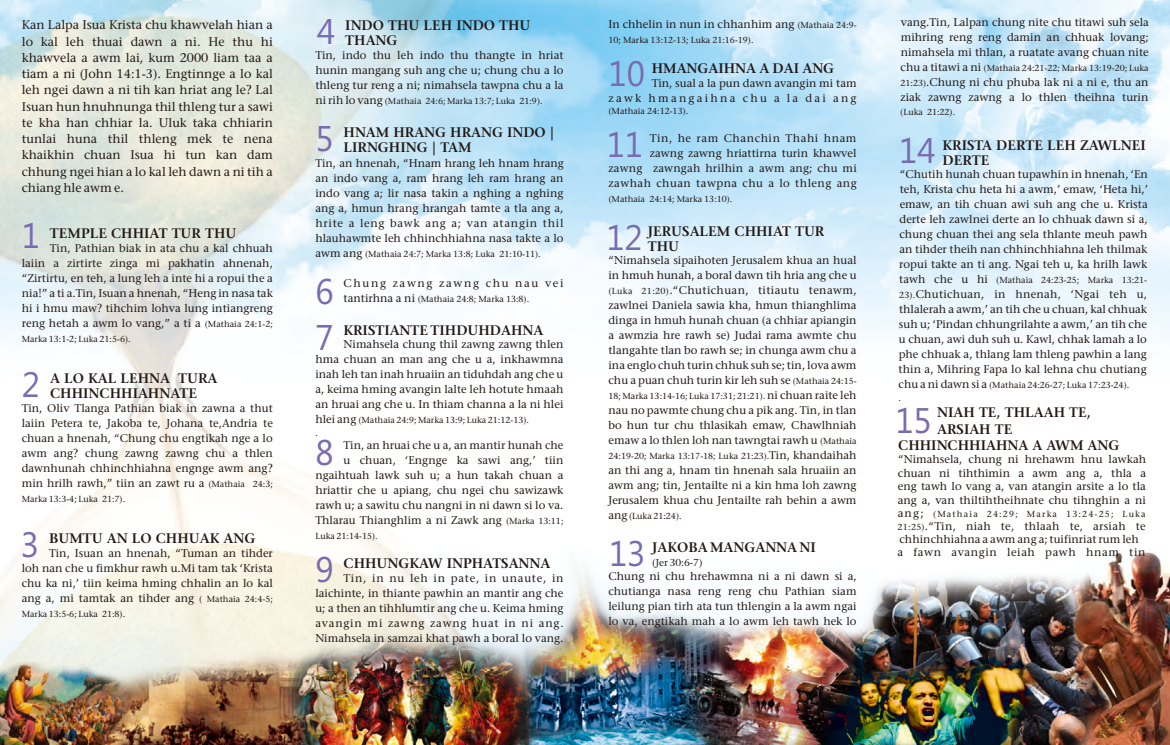
<style>
.page{position:relative;width:1170px;height:745px;background:#fff}
.page>*{position:absolute;margin:0;border:0;box-sizing:border-box;transform-origin:0 0}
.t1{font:35.62px/45.6px "Ebrima";color:#796baf;scale:.95 1}
.t2{font:35.5px "Ebrima";color:#796baf;scale:.95 1}
.t3{font:35.38px "Ebrima";color:#796baf;scale:.95 1}
.t4{font:35.25px "Ebrima";color:#796baf;scale:.96 1}
.t5{font:600 13.75px/15px "Stone Serif";color:#231916}
.t6{font:12.5px/16.2px "Stone Serif";color:#231916;text-align:justify}
.t7{font:11.25px/15px "Stone Serif";color:#231916;text-align:justify}
.t8{font:11.25px/13.4px "Stone Serif";letter-spacing:.025em;color:#231916}
.t9{font:11.25px "Stone Serif";letter-spacing:.145em;color:#231916}
.t10{font:10px "Stone Serif";color:#231916}
.t11{font:8.75px/12.5px "Stone Serif";color:#231916}
.t12{font:8.75px "Stone Serif";letter-spacing:.135em;color:#231916}
.s1{font-size:8.75px}
.s2{font-size:11.25px}
</style>
<div class="page">
<img style="left:0;top:0;width:1169px;height:744px">
<p class="t6" style="left:22px;top:18px;width:253px">Kan Lalpa Isua Krista chu khawvelah hian a lo kal leh thuai dawn a ni. He thu hi khawvela a awm lai, kum 2000 liam taa a tiam a ni (John 14:1-3). Engtinnge a lo kal leh ngei dawn a ni tih kan hriat ang le? Lal Isuan hun hnuhnunga thil thleng tur a sawi te kha han chhiar la. Uluk taka chhiarin tunlai huna thil thleng mek te nena khaikhin chuan Isua hi tun kan dam chhung ngei hian a lo kal leh dawn a ni tih a chiang hle awm e.</p>
<p class="t5" style="left:50px;top:227px;width:188px">TEMPLE CHHIAT TUR THU</p>
<p class="t7" style="left:22px;top:241px;width:253px;text-indent:28px">Tin, Pathian biak in ata chu a kal chhuah laiin a zirtirte zinga mi pakhatin ahnenah, “Zirtirtu, en teh, a lung leh a inte hi a ropui the a nia!” a ti a.Tin, Isuan a hnenah, “Heng in nasa tak hi i hmu maw? tihchim lohva lung intiangreng reng hetah a awm lo vang,” a ti a <span class="s1">(Mathaia 24:1-2;</span></p>
<p class="t11" style="left:22px;top:333px;width:110px">Marka 13:1-2; Luka 21:5-6).</p>
<p class="t5" style="left:50px;top:372px;width:169px">A LO KAL LEHNA TURA<br>CHHINCHHIAHNATE</p>
<p class="t7" style="left:22px;top:401px;width:253px">Tin, Oliv Tlanga Pathian biak in zawna a thut laiin Petera te, Jakoba te, Johana te,Andria te chuan a hnenah, “Chung chu engtikah nge a lo awm ang? chung zawng zawng chu a thlen dawnhunah chhinchhiahna engnge awm ang? min hrilh rawh,” tiin an zawt ru a <span class="s1">(Mathaia 24:3;</span></p>
<p class="t11" style="left:22px;top:493px;width:105px">Marka 13:3-4; Luka 21:7).</p>
<p class="t5" style="left:49px;top:532px;width:208px">BUMTU AN LO CHHUAK ANG</p>
<p class="t7" style="left:22px;top:546px;width:253px;text-indent:27px">Tin, Isuan an hnenah, “Tuman an tihder loh nan che u fimkhur rawh u.Mi tam tak ‘Krista chu ka ni,’ tiin keima hming chhalin an lo kal ang a, mi tamtak an tihder ang <span class="s1">( Mathaia 24:4-5;</span></p>
<p class="t11" style="left:22px;top:608px;width:105px">Marka 13:5-6; Luka 21:8).</p>
<h3 class="t4" style="left:22px;top:223px;width:20px">1</h3>
<h3 class="t4" style="left:22px;top:371px;width:20px">2</h3>
<h3 class="t4" style="left:21px;top:531px;width:20px">3</h3>
<h1 class="t1" style="left:317px;top:11px;width:21px">4</h1>
<p class="t5" style="left:345px;top:19px;width:187px">INDO THU LEH INDO THU<br>THANG</p>
<p class="t7" style="left:315px;top:48px;width:250px">Tin, indo thu leh indo thu thangte in hriat hunin mangang suh ang che u; chung chu a lo thleng tur reng a ni; nimahsela tawpna chu a la</p>
<p class="t11" style="left:315px;top:95px;width:229px"><span class="s2">ni rih lo vang</span> (Mathaia 24:6; Marka 13:7; Luka 21:9).</p>
<p class="t5" style="left:343px;top:126px;width:212px">HNAM HRANG HRANG INDO |<br>LIRNGHING | TAM</p>
<p class="t7" style="left:315px;top:156px;width:250px">Tin, an hnenah, “Hnam hrang leh hnam hrang an indo vang a, ram hrang leh ram hrang an indo vang a; lir nasa takin a nghing a nghing ang a, hmun hrang hrangah tamte a tla ang a, hrite a leng bawk ang a; van atangin thil hlauhawmte leh chhinchhiahna nasa takte a lo</p>
<p class="t11" style="left:315px;top:248px;width:227px"><span class="s2">awm ang</span> (Mathaia 24:7; Marka 13:8; Luka 21:10-11).</p>
<p class="t9" style="left:343px;top:278px;width:221px">Chung zawng zawng chu nau vei</p>
<p class="t11" style="left:343px;top:293px;width:187px"><span class="s2">tantirhna a ni</span> (Mathaia 24:8; Marka 13:8).</p>
<p class="t5" style="left:343px;top:324px;width:201px">KRISTIANTE TIHDUHDAHNA</p>
<p class="t7" style="left:315px;top:338px;width:250px;text-indent:28px">Nimahsela chung thil zawng zawng thlen hma chuan an man ang che u a, inkhawmna inah leh tan inah hruaiin an tiduhdah ang che u a, keima hming avangin lalte leh hotute hmaah an hruai ang che u. In thiam channa a la ni hlei</p>
<p class="t11" style="left:315px;top:414px;width:215px"><span class="s2">hlei ang</span> (Mathaia 24:9; Marka 13:9; Luka 21:12-13). .</p>
<p class="t7" style="left:315px;top:438px;width:250px;text-align:right">Tin, an hruai che u a, an mantir hunah che<br>u chuan, ‘Engnge ka sawi ang,’ tiin ngaihtuah lawk suh u; a hun takah chuan a hriattir che u apiang, chu ngei chu sawizawk rawh u; a sawitu chu nangni in ni dawn si lo va.<br>Thlarau Thianghlim a ni Zawk ang <span class="s1">(Marka 13:11;</span></p>
<p class="t11" style="left:315px;top:530px;width:64px">Luka 21:14-15).</p>
<p class="t5" style="left:343px;top:557px;width:208px">CHHUNGKAW INPHATSANNA</p>
<p class="t7" style="left:315px;top:571px;width:250px;text-indent:28px">Tin, in nu leh in pate, in unaute, in laichinte, in thiante pawhin an mantir ang che u; a then an tihhlumtir ang che u. Keima hming avangin mi zawng zawng huat in ni ang.<br>Nimahsela in samzai khat pawh a boral lo vang.</p>
<h1 class="t1" style="left:315px;top:119px;width:21px">5</h1>
<h1 class="t1" style="left:315px;top:272px;width:21px">6<br>7</h1>
<h1 class="t1" style="left:315px;top:432px;width:21px">8</h1>
<h1 class="t1" style="left:315px;top:550px;width:21px">9</h1>
<p class="t7" style="left:608px;top:17px;width:250px">In chhelin in nun in chhanhim ang <span class="s1">(Mathaia 24:9-</span></p>
<p class="t11" style="left:608px;top:34px;width:146px">10; Marka 13:12-13; Luka 21:16-19).</p>
<p class="t5" style="left:651px;top:62px;width:184px">HMANGAIHNA A DAI ANG</p>
<p class="t7" style="left:608px;top:76px;width:250px;text-align:right">Tin, sual a la pun dawn avangin mi tam<br>zawk hmangaihna chu a la dai ang</p>
<p class="t11" style="left:608px;top:106px;width:81px">(Mathaia 24:12-13).</p>
<p class="t7" style="left:608px;top:131px;width:250px;text-align:right">Tin, he ram Chanchin Thahi hnam<br>zawng zawng hriattirna turin khawvel<br>zawng zawngah hrilhin a awm ang; chu mi zawhah chuan tawpna chu a lo thleng ang</p>
<p class="t11" style="left:608px;top:193px;width:125px">(Mathaia 24:14; Marka 13:10).</p>
<p class="t5" style="left:647px;top:224px;width:178px">JERUSALEM CHHIAT TUR<br>THU</p>
<p class="t7" style="left:608px;top:253px;width:250px">“Nimahsela sipaihoten Jerusalem khua an hual in hmuh hunah, a boral dawn tih hria ang che u <span class="s1">(Luka 21:20)</span>.“Chutichuan, titiautu tenawm, zawlnei Daniela sawia kha, hmun thianghlima dinga in hmuh hunah chuan (a chhiar apiangin a awmzia hre rawh se) Judai rama awmte chu tlangahte tlan bo rawh se; in chunga awm chu a ina englo chuh turin chhuk suh se; tin, lova awm chu a puan chuh turin kir leh suh se <span class="s1">(Mathaia 24:15-</span></p>
<p class="t11" style="left:608px;top:390px;width:250px">18; Marka 13:14-16; Luka 17:31; 21:21). <span class="s2">ni chuan raite leh</span></p>
<p class="t7" style="left:608px;top:403px;width:250px">nau no pawmte chung chu a pik ang. Tin, in tlan bo hun tur chu thlasikah emaw, Chawlhniah emaw a lo thlen loh nan tawngtai rawh u <span class="s1">(Mathaia</span></p>
<p class="t11" style="left:608px;top:450px;width:250px">24:19-20; Marka 13:17-18; Luka 21:23).<span class="s2">Tin, khandaihah</span></p>
<p class="t7" style="left:608px;top:463px;width:250px">an thi ang a, hnam tin hnenah sala hruaiin an awm ang; tin, Jentailte ni a kin hma loh zawng Jerusalem khua chu Jentailte rah behin a awm</p>
<p class="t11" style="left:608px;top:510px;width:75px"><span class="s2">ang</span> (Luka 21:24).</p>
<p class="t5" style="left:652px;top:541px;width:165px">JAKOBA MANGANNA NI</p>
<p class="t10" style="left:652px;top:558px;width:52px">(Jer 30:6-7)</p>
<p class="t7" style="left:608px;top:569px;width:250px">Chung ni chu hrehawmna ni a ni dawn si a, chutianga nasa reng reng chu Pathian siam leilung pian tirh ata tun thlengin a la awm ngai lo va, engtikah mah a lo awm leh tawh hek lo</p>
<h3 class="t3" style="left:608px;top:60px;width:40px">10</h3>
<h3 class="t3" style="left:606px;top:131px;width:40px">11</h3>
<h3 class="t3" style="left:606px;top:224px;width:40px">12</h3>
<h2 class="t2" style="left:609px;top:540px;width:40px">13</h2>
<p class="t7" style="left:900px;top:16px;width:250px">vang.Tin, Lalpan chung nite chu titawi suh sela mihring reng reng damin an chhuak lovang; nimahsela mi thlan, a ruatate avang chuan nite</p>
<p class="t11" style="left:900px;top:63px;width:249px"><span class="s2">chu a titawi a ni</span> (Mathaia 24:21-22; Marka 13:19-20; Luka</p>
<p class="t7" style="left:900px;top:76px;width:250px"><span class="s1">21:23)</span>.Chung ni chu phuba lak ni a ni e, thu an ziak zawng zawng a lo thlen theihna turin</p>
<p class="t11" style="left:900px;top:107px;width:56px">(Luka 21:22).</p>
<p class="t5" style="left:942px;top:138px;width:205px">KRISTA DERTE LEH ZAWLNEI<br>DERTE</p>
<p class="t7" style="left:899px;top:167px;width:250px">“Chutih hunah chuan tupawhin in hnenah, ‘En teh, Krista chu heta hi a awm,’ emaw, ‘Heta hi,’ emaw, an tih chuan awi suh ang che u. Krista derte leh zawlnei derte an lo chhuak dawn si a, chung chuan thei ang sela thlante meuh pawh an tihder theih nan chhinchhiahna leh thilmak ropui takte an ti ang. Ngai teh u, ka hrilh lawk</p>
<p class="t11" style="left:899px;top:274px;width:249px"><span class="s2">tawh che u hi</span> (Mathaia 24:23-25; Marka 13:21-</p>
<p class="t7" style="left:898px;top:287px;width:250px"><span class="s1">23).</span>Chutichuan, in hnenah, ‘Ngai teh u, thlalerah a awm,’ an tih che u chuan, kal chhuak suh u; ‘Pindan chhungrilahte a awm,’ an tih che u chuan, awi duh suh u. Kawl, chhak lamah a lo phe chhuak a, thlang lam thleng pawhin a lang thin a, Mihring Fapa lo kal lehna chu chutiang</p>
<p class="t11" style="left:898px;top:379px;width:232px"><span class="s2">chu a ni dawn si a</span> (Mathaia 24:26-27; Luka 17:23-24). .</p>
<p class="t5" style="left:937px;top:406px;width:155px">NIAH TE, THLAAH TE,</p>
<p class="t5" style="left:937px;top:422px;width:77px">ARSIAH TE</p>
<p class="t5" style="left:898px;top:439px;width:223px">CHHINCHHIAHNA A AWM ANG</p>
<p class="t7" style="left:897px;top:453px;width:250px;line-height:13.4px">“Nimahsela, chung ni hrehawm hnu lawkah chuan ni tihthimin a awm ang a, thla a eng tawh lo vang a, van atangin arsite a lo tla ang a, van thiltihtheihnate chu tihnghin a ni</p>
<p class="t12" style="left:897px;top:510px;width:249px"><span class="s2">ang;</span> (Mathaia 24:29; Marka 13:24-25; Luka</p>
<p class="t8" style="left:897px;top:520px;width:250px"><span class="s1">21:25)</span>.“Tin, niah te, thlaah te, arsiah te chhinchhiahna a awm ang a; tuifinriat rum leh<br>a fawn avangin leiah pawh hnam tin</p>
<h2 class="t2" style="left:899px;top:137px;width:40px">14</h2>
<h2 class="t2" style="left:895px;top:406px;width:40px">15</h2>
</div>
